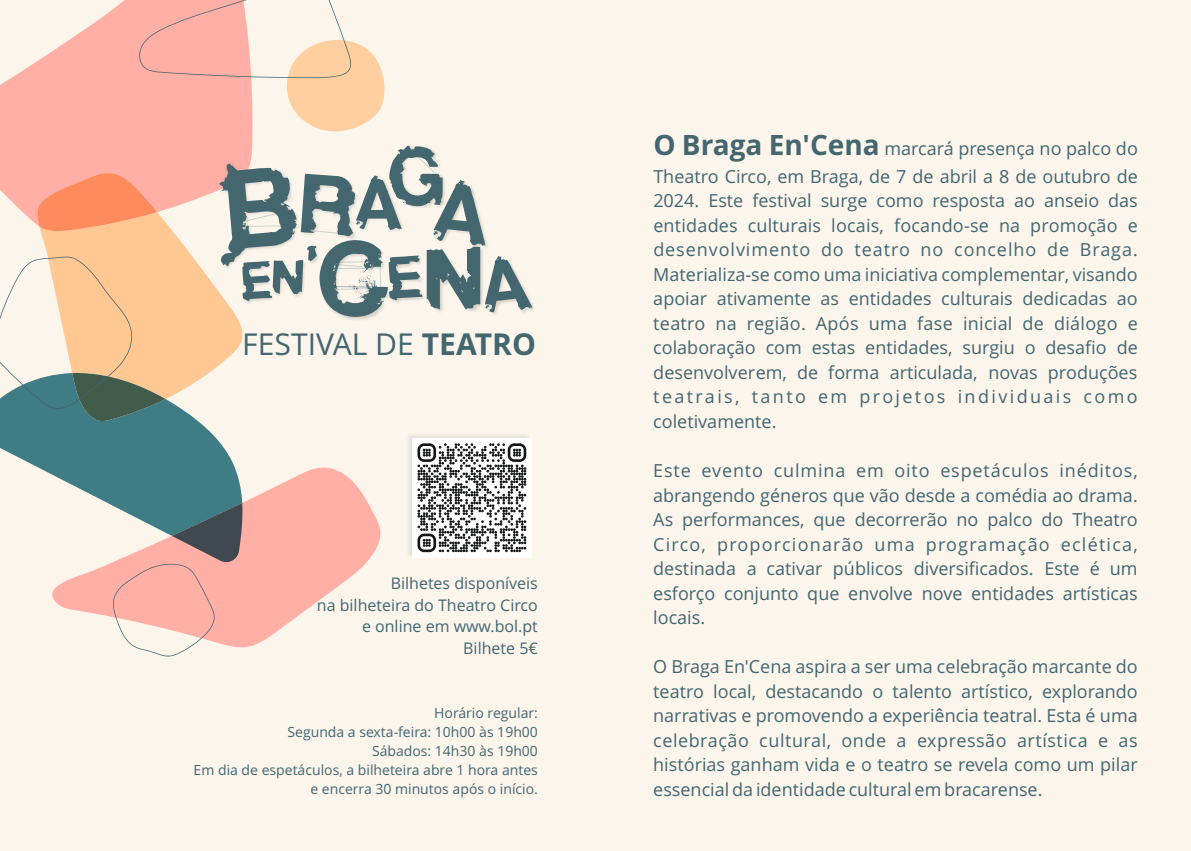
<style>
.page{position:relative;width:1191px;height:851px;background:#fff}
.page>*{position:absolute;margin:0;border:0;box-sizing:border-box;transform-origin:0 0}
.t1{font:30.2px "Open Sans";color:#43666f}
.t2{font:18px/24.6px "Open Sans";color:#43666f;text-align:justify}
.t3{font:16px/21.8px "Open Sans";color:#43666f;text-align:right}
.t4{font:14px/19px "Open Sans";color:#43666f;text-align:right}
.s1{font-weight:700}
.s2{font-weight:700;font-size:28px}
</style>
<div class="page">
<div style="left:0;top:0;width:1191px;height:850px;background:#fbf5ec"></div>
<svg style="left:0;top:0;width:253px;height:145px;fill:#ffafa5"></svg>
<svg style="left:139px;top:0;width:245px;height:133px"></svg>
<svg style="left:0;top:145px;width:532px;height:511px"></svg>
<h1 class="t1" style="left:242px;top:331px;width:295px">FESTIVAL DE <span class="s1">TEATRO</span></h1>
<p class="t3" style="left:317px;top:573px;width:223px">Bilhetes disponíveis<br>na bilheteira do Theatro Circo e online em www.bol.pt<br>Bilhete 5€</p>
<p class="t4" style="left:194px;top:704px;width:346px">Horário regular:<br>Segunda a sexta-feira: 10h00 às 19h00<br>Sábados: 14h30 às 19h00<br>Em dia de espetáculos, a bilheteira abre 1 hora antes e encerra 30 minutos após o início.</p>
<p class="t2" style="left:653px;top:137px;width:486px;line-height:27.4px"><span class="s2">O Braga En'Cena</span> marcará presença no palco do<br>Theatro Circo, em Braga, de 7 de abril a 8 de outubro de</p>
<p class="t2" style="left:653px;top:190px;width:486px">2024. Este festival surge como resposta ao anseio das entidades culturais locais, focando-se na promoção e desenvolvimento do teatro no concelho de Braga.<br>Materializa-se como uma iniciativa complementar, visando apoiar ativamente as entidades culturais dedicadas ao teatro na região. Após uma fase inicial de diálogo e colaboração com estas entidades, surgiu o desafio de desenvolverem, de forma articulada, novas produções teatrais, tanto em projetos individuais como coletivamente.</p>
<p class="t2" style="left:653px;top:460px;width:486px">Este evento culmina em oito espetáculos inéditos, abrangendo géneros que vão desde a comédia ao drama.<br>As performances, que decorrerão no palco do Theatro Circo, proporcionarão uma programação eclética, destinada a cativar públicos diversificados. Este é um esforço conjunto que envolve nove entidades artísticas locais.</p>
<p class="t2" style="left:653px;top:656px;width:486px">O Braga En'Cena aspira a ser uma celebração marcante do teatro local, destacando o talento artístico, explorando narrativas e promovendo a experiência teatral. Esta é uma celebração cultural, onde a expressão artística e as histórias ganham vida e o teatro se revela como um pilar essencial da identidade cultural em bracarense.</p>
</div>
